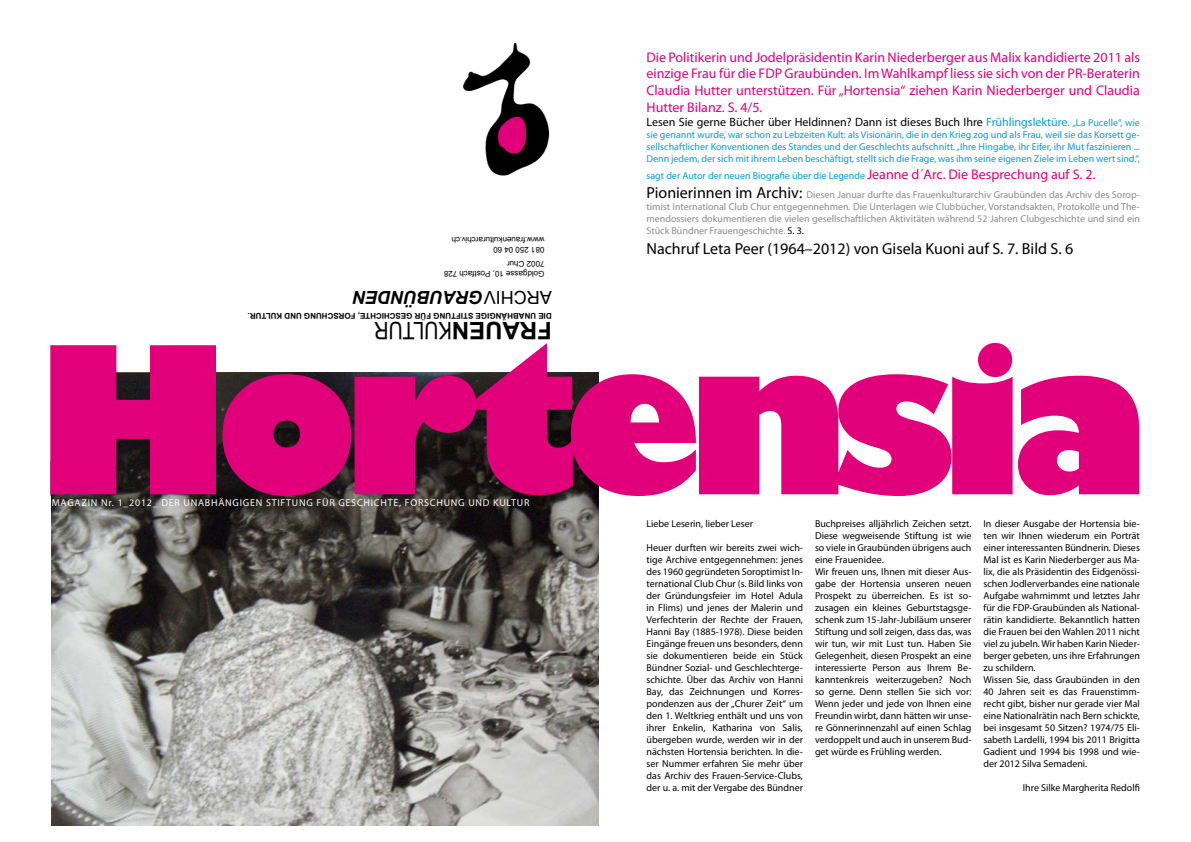
<style>
.page{position:relative;width:1191px;height:842px;background:#fff}
.page>*{position:absolute;margin:0;border:0;box-sizing:border-box;transform-origin:0 0}
.t1{font:700 24px "Arial";color:#000}
.t2{font:italic 700 18px "Arial";color:#000}
.t3{font:16px "Myriad Pro";color:#000}
.t4{font:14px/16.8px "Myriad Pro";color:#e2007a;text-align:justify}
.t5{font:12px "Myriad Pro";color:#000}
.t6{font:10px/12px "Myriad Pro";color:#000}
.t7{font:10px/12px "Myriad Pro";color:#898a8c}
.t8{font:10px/12px "Myriad Pro";color:#009ee0;text-align:justify}
.t9{font:10px "Myriad Pro";letter-spacing:.075em;color:#fff}
.t10{font:8px/9.6px "Arial";color:#000}
.t11{font:700 8px "Arial";color:#000}
.s1{font-weight:400;font-style:normal}
.s2{font-family:"Arial Narrow";font-weight:400}
.s3{color:#009ee0}
.s4{font-size:10px;color:#009ee0}
.s5{font-size:14px;color:#e2007a}
.s6{font-size:16px;color:#000}
.s7{color:#000}
</style>
<div class="page">
<img style="left:463px;top:43px;width:86px;height:133px">
<img style="left:51px;top:496px;width:547px;height:330px">
<hr style="left:50px;top:460px;width:1px;height:37px;background:#000">
<svg style="left:50px;top:343px;width:1089px;height:153px;fill:#e2007a"></svg>
<p class="t10" style="left:544px;top:254px;width:94px;rotate:-180deg">081 250 04 60 www.frauenkulturarchiv.ch</p>
<p class="t10" style="left:544px;top:279px;width:102px;rotate:-180deg">Goldgasse 10, Postfach 728<br>7002 Chur</p>
<h2 class="t2" style="left:551px;top:309px;width:199px;rotate:-180deg"><span class="s1">ARCHIV</span>GRAUBÜNDEN</h2>
<p class="t11" style="left:551px;top:321px;width:305px;rotate:-180deg">DIE UNABHÄNGIGE STIFTUNG FÜR GESCHICHTE, FORSCHUNG UND KULTUR.</p>
<h1 class="t1" style="left:551px;top:346px;width:179px;rotate:-180deg">FRAUEN<span class="s2">KULTUR</span></h1>
<p class="t9" style="left:52px;top:497px;width:479px">MAGAZIN Nr. 1_2012_ DER UNABHÄNGIGEN STIFTUNG FÜR GESCHICHTE, FORSCHUNG UND KULTUR</p>
<p class="t4" style="left:646px;top:48px;width:495px">Die Politikerin und Jodelpräsidentin Karin Niederberger aus Malix kandidierte 2011 als einzige Frau für die FDP Graubünden. Im Wahlkampf liess sie sich von der PR-Beraterin Claudia Hutter unterstützen. Für „Hortensia“ ziehen Karin Niederberger und Claudia Hutter Bilanz. S. 4/5.</p>
<p class="t5" style="left:646px;top:115px;width:495px">Lesen Sie gerne Bücher über Heldinnen? Dann ist dieses Buch Ihre <span class="s3">Frühlingslektüre.</span> <span class="s4">„La Pucelle“, wie</span></p>
<p class="t8" style="left:646px;top:129px;width:495px">sie genannt wurde, war schon zu Lebzeiten Kult: als Visionärin, die in den Krieg zog und als Frau, weil sie das Korsett ge&shy;sellschaftlicher Konventionen des Standes und der Geschlechts aufschnitt. „Ihre Hingabe, ihr Eifer, ihr Mut faszinieren ...<br>Denn jedem, der sich mit ihrem Leben beschäftigt, stellt sich die Frage, was ihm seine eigenen Ziele im Leben wert sind.“,</p>
<p class="t7" style="left:646px;top:166px;width:495px;line-height:19.2px"><span class="s3">sagt der Autor der neuen Biografie über die Legende</span> <span class="s5">Jeanne d´Arc. Die Besprechung auf S. 2.<br></span><span class="s6">Pionierinnen im Archiv:</span> Diesen Januar durfte das Frauenkulturarchiv Graubünden das Archiv des Sorop-</p>
<p class="t7" style="left:646px;top:201px;width:495px;text-align:justify">timist International Club Chur entgegennehmen. Die Unterlagen wie Clubbücher, Vorstandsakten, Protokolle und The&shy;mendossiers dokumentieren die vielen gesellschaftlichen Aktivitäten während 52 Jahren Clubgeschichte und sind ein Stück Bündner Frauengeschichte. <span class="s7">S. 3.</span></p>
<h3 class="t3" style="left:646px;top:238px;width:428px">Nachruf Leta Peer (1964–2012) von Gisela Kuoni auf S. 7. Bild S. 6</h3>
<p class="t6" style="left:646px;top:517px;width:108px">Liebe Leserin, lieber Leser</p>
<p class="t6" style="left:646px;top:541px;width:158px;text-align:justify">Heuer durften wir bereits zwei wich&shy;tige Archive entgegennehmen: jenes des 1960 gegründeten Soroptimist In&shy;ternational Club Chur (s. Bild links von der Gründungsfeier im Hotel Adula in Flims) und jenes der Malerin und Verfechterin der Rechte der Frauen, Hanni Bay (1885-1978). Diese beiden Eingänge freuen uns besonders, denn sie dokumentieren beide ein Stück Bündner Sozial- und Geschlechterge&shy;schichte. Über das Archiv von Hanni Bay, das Zeichnungen und Korres&shy;pondenzen aus der „Churer Zeit“ um den 1. Weltkrieg enthält und uns von ihrer Enkelin, Katharina von Salis, übergeben wurde, werden wir in der nächsten Hortensia berichten. In die&shy;ser Nummer erfahren Sie mehr über das Archiv des Frauen-Service-Clubs, der u. a. mit der Vergabe des Bündner</p>
<p class="t6" style="left:815px;top:517px;width:158px">Buchpreises alljährlich Zeichen setzt.<br>Diese wegweisende Stiftung ist wie so viele in Graubünden übrigens auch eine Frauenidee.<br>Wir freuen uns, Ihnen mit dieser Aus&shy;gabe der Hortensia unseren neuen Prospekt zu überreichen. Es ist so&shy;zusagen ein kleines Geburtstagsge&shy;schenk zum 15-Jahr-Jubiläum unserer Stiftung und soll zeigen, dass das, was wir tun, wir mit Lust tun. Haben Sie Gelegenheit, diesen Prospekt an eine interessierte Person aus Ihrem Be&shy;kanntenkreis weiterzugeben? Noch so gerne. Denn stellen Sie sich vor:<br>Wenn jeder und jede von Ihnen eine Freundin wirbt, dann hätten wir unse&shy;re Gönnerinnenzahl auf einen Schlag verdoppelt und auch in unserem Bud&shy;get würde es Frühling werden.</p>
<p class="t6" style="left:983px;top:517px;width:158px">In dieser Ausgabe der Hortensia bie&shy;ten wir Ihnen wiederum ein Porträt einer interessanten Bündnerin. Dieses Mal ist es Karin Niederberger aus Ma&shy;lix, die als Präsidentin des Eidgenössi&shy;schen Jodlerverbandes eine nationale Aufgabe wahrnimmt und letztes Jahr für die FDP-Graubünden als National&shy;rätin kandidierte. Bekanntlich hatten die Frauen bei den Wahlen 2011 nicht viel zu jubeln. Wir haben Karin Nieder&shy;berger gebeten, uns ihre Erfahrungen zu schildern.<br>Wissen Sie, dass Graubünden in den 40 Jahren seit es das Frauenstimm&shy;recht gibt, bisher nur gerade vier Mal eine Nationalrätin nach Bern schickte, bei insgesamt 50 Sitzen? 1974/75 Eli&shy;sabeth Lardelli, 1994 bis 2011 Brigitta Gadient und 1994 bis 1998 und wie&shy;der 2012 Silva Semadeni.</p>
<p class="t6" style="left:1022px;top:781px;width:119px">Ihre Silke Margherita Redolfi</p>
</div>
